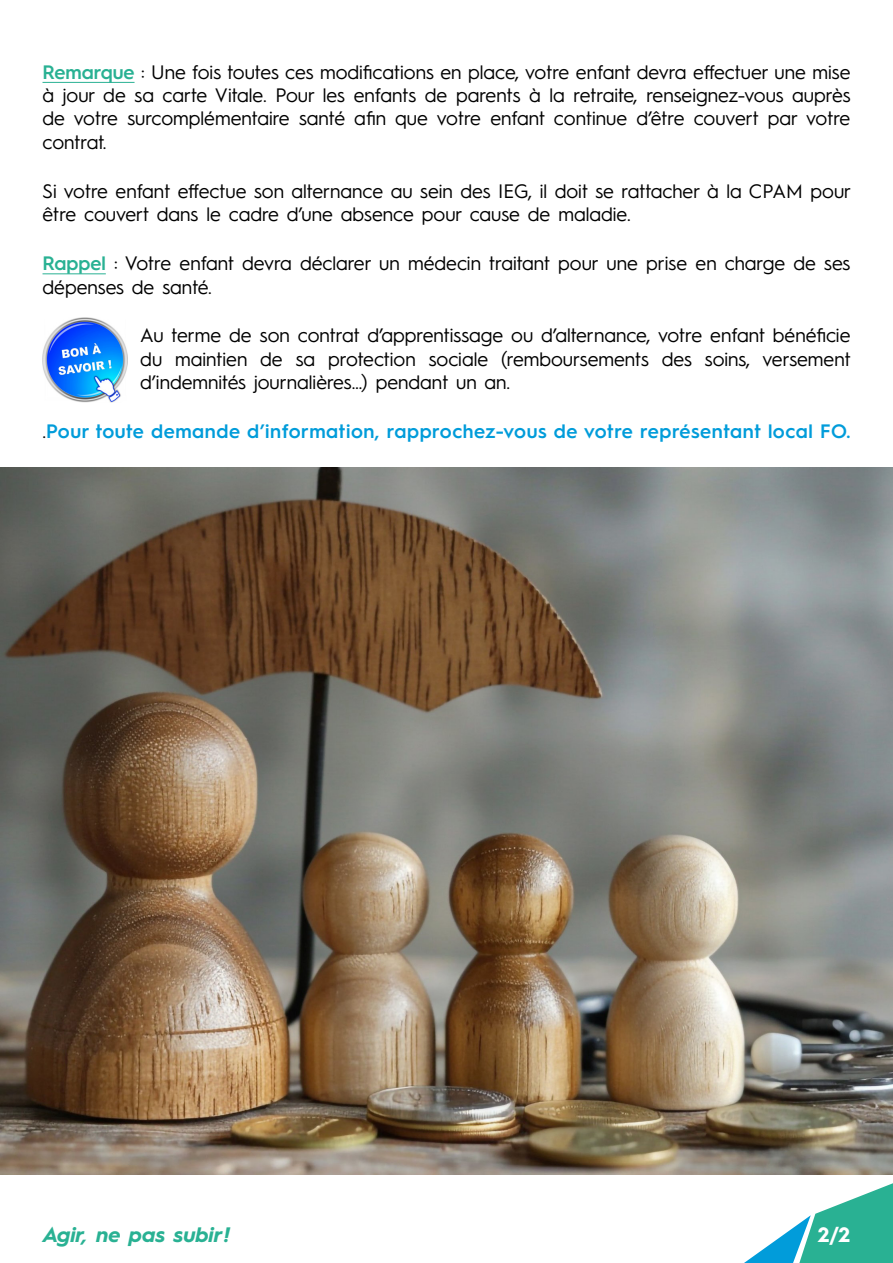
<style>
.page{position:relative;width:893px;height:1263px;background:#fff}
.page>*{position:absolute;margin:0;border:0;box-sizing:border-box;transform-origin:0 0}
.t1{font:italic 700 21px "Hurme Geometric Sans 1";color:#29b193}
.t2{font:700 21px "Hurme Geometric Sans 1";color:#fff}
.t3{font:19.5px/23.4px "Hurme Geometric Sans 1";color:#000;text-align:justify}
.t4{font:600 19.5px "Hurme Geometric Sans 1";letter-spacing:.03em;color:#019cda}
.s1{font-weight:600;color:#29b193}
.s2{font-weight:400;color:#000}
</style>
<div class="page">
<img style="left:43px;top:317px;width:85px;height:86px">
<svg style="left:744px;top:1183px;width:149px;height:80px"></svg>
<hr style="left:43px;top:82px;width:92px;height:1px;background:#29b193">
<hr style="left:43px;top:273px;width:63px;height:1px;background:#29b193">
<img style="left:0;top:468px;width:893px;height:706px">
<p class="t3" style="left:43px;top:59px;width:809px"><span class="s1">Remarque</span> : Une fois toutes ces modifications en place, votre enfant devra effectuer une mise à jour de sa carte Vitale. Pour les enfants de parents à la retraite, renseignez-vous auprès de votre surcomplémentaire santé afin que votre enfant continue d’être couvert par votre contrat.</p>
<p class="t3" style="left:43px;top:178px;width:810px">Si votre enfant effectue son alternance au sein des IEG, il doit se rattacher à la CPAM pour être couvert dans le cadre d’une absence pour cause de maladie.</p>
<p class="t3" style="left:43px;top:250px;width:809px"><span class="s1">Rappel</span> : Votre enfant devra déclarer un médecin traitant pour une prise en charge de ses dépenses de santé.</p>
<p class="t3" style="left:140px;top:323px;width:712px">Au terme de son contrat d’apprentissage ou d’alternance, votre enfant bénéficie du maintien de sa protection sociale (remboursements des soins, versement d’indemnités journalières…) pendant un an.</p>
<p class="t4" style="left:43px;top:418px;width:809px"><span class="s2">.</span>Pour toute demande d’information, rapprochez-vous de votre représentant local FO.</p>
<p class="t1" style="left:43px;top:1219px;width:189px">Agir, ne pas subir!</p>
<p class="t2" style="left:818px;top:1219px;width:34px">2/2</p>
</div>
